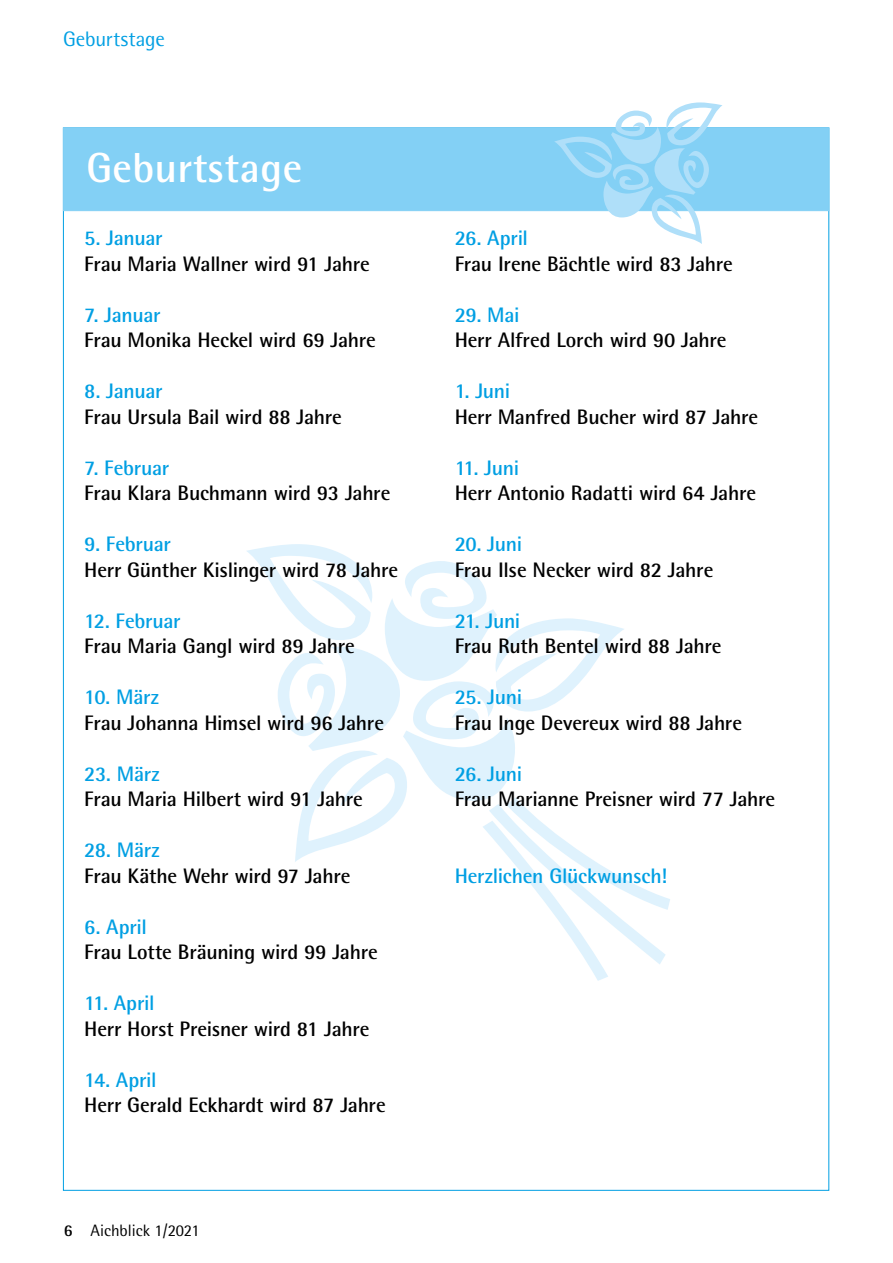
<style>
.page{position:relative;width:893px;height:1263px;background:#fff}
.page>*{position:absolute;margin:0;border:0;box-sizing:border-box;transform-origin:0 0}
.t1{font:700 42px "Agfa Rotis Semisans";letter-spacing:.01em;color:#fff}
.t2{font:700 21px "Agfa Rotis Semisans";letter-spacing:-.01em;color:#000}
.t3{font:700 21px "Agfa Rotis Semisans";letter-spacing:-.015em;color:#009fe3}
.t4{font:21px "Agfa Rotis Semisans";letter-spacing:-.005em;color:#009fe3}
.t5{font:16.5px "Agfa Rotis Semisans";color:#000}
.s1{font-weight:700}
</style>
<div class="page">
<svg style="left:247px;top:544px;width:423px;height:437px"></svg>
<div style="left:63px;top:128px;width:766px;height:83px;background:#83d0f5"></div>
<svg style="left:554px;top:102px;width:168px;height:142px"></svg>
<p class="t4" style="left:63px;top:26px;width:103px">Geburtstage</p>
<h1 class="t1" style="left:86px;top:142px;width:217px">Geburtstage</h1>
<p class="t3" style="left:84px;top:225px;width:80px">5. Januar</p>
<p class="t2" style="left:84px;top:251px;width:287px">Frau Maria Wallner wird 91 Jahre</p>
<p class="t3" style="left:84px;top:302px;width:78px">7. Januar</p>
<p class="t2" style="left:84px;top:327px;width:293px">Frau Monika Heckel wird 69 Jahre</p>
<p class="t3" style="left:84px;top:378px;width:80px">8. Januar</p>
<p class="t2" style="left:84px;top:404px;width:259px">Frau Ursula Bail wird 88 Jahre</p>
<p class="t3" style="left:84px;top:455px;width:86px">7. Februar</p>
<p class="t2" style="left:84px;top:480px;width:308px">Frau Klara Buchmann wird 93 Jahre</p>
<p class="t3" style="left:84px;top:531px;width:88px">9. Februar</p>
<p class="t2" style="left:84px;top:557px;width:316px">Herr Günther Kislinger wird 78 Jahre</p>
<p class="t3" style="left:84px;top:608px;width:98px">12. Februar</p>
<p class="t2" style="left:84px;top:633px;width:272px">Frau Maria Gangl wird 89 Jahre</p>
<p class="t3" style="left:84px;top:684px;width:76px">10. März</p>
<p class="t2" style="left:84px;top:710px;width:301px">Frau Johanna Himsel wird 96 Jahre</p>
<p class="t3" style="left:84px;top:761px;width:77px">23. März</p>
<p class="t2" style="left:84px;top:786px;width:280px">Frau Maria Hilbert wird 91 Jahre</p>
<p class="t3" style="left:84px;top:837px;width:77px">28. März</p>
<p class="t2" style="left:84px;top:863px;width:268px">Frau Käthe Wehr wird 97 Jahre</p>
<p class="t3" style="left:84px;top:914px;width:64px">6. April</p>
<p class="t2" style="left:84px;top:939px;width:295px">Frau Lotte Bräuning wird 99 Jahre</p>
<p class="t3" style="left:84px;top:990px;width:72px">11. April</p>
<p class="t2" style="left:84px;top:1016px;width:287px">Herr Horst Preisner wird 81 Jahre</p>
<p class="t3" style="left:84px;top:1067px;width:74px">14. April</p>
<p class="t2" style="left:84px;top:1092px;width:303px">Herr Gerald Eckhardt wird 87 Jahre</p>
<p class="t5" style="left:64px;top:1221px;width:138px"><span class="s1">6</span> Aichblick 1/2021</p>
<p class="t3" style="left:455px;top:225px;width:75px">26. April</p>
<p class="t2" style="left:455px;top:251px;width:280px">Frau Irene Bächtle wird 83 Jahre</p>
<p class="t3" style="left:455px;top:302px;width:66px">29. Mai</p>
<p class="t2" style="left:455px;top:327px;width:273px">Herr Alfred Lorch wird 90 Jahre</p>
<p class="t3" style="left:455px;top:378px;width:57px">1. Juni</p>
<p class="t2" style="left:455px;top:404px;width:305px">Herr Manfred Bucher wird 87 Jahre</p>
<p class="t3" style="left:455px;top:455px;width:66px">11. Juni</p>
<p class="t2" style="left:455px;top:480px;width:303px">Herr Antonio Radatti wird 64 Jahre</p>
<p class="t3" style="left:455px;top:531px;width:69px">20. Juni</p>
<p class="t2" style="left:455px;top:557px;width:260px">Frau Ilse Necker wird 82 Jahre</p>
<p class="t3" style="left:455px;top:608px;width:67px">21. Juni</p>
<p class="t2" style="left:455px;top:633px;width:268px">Frau Ruth Bentel wird 88 Jahre</p>
<p class="t3" style="left:455px;top:684px;width:69px">25. Juni</p>
<p class="t2" style="left:455px;top:710px;width:289px">Frau Inge Devereux wird 88 Jahre</p>
<p class="t3" style="left:455px;top:761px;width:69px">26. Juni</p>
<p class="t2" style="left:455px;top:786px;width:322px">Frau Marianne Preisner wird 77 Jahre</p>
<p class="t3" style="left:455px;top:863px;width:214px">Herzlichen Glückwunsch!</p>
</div>
